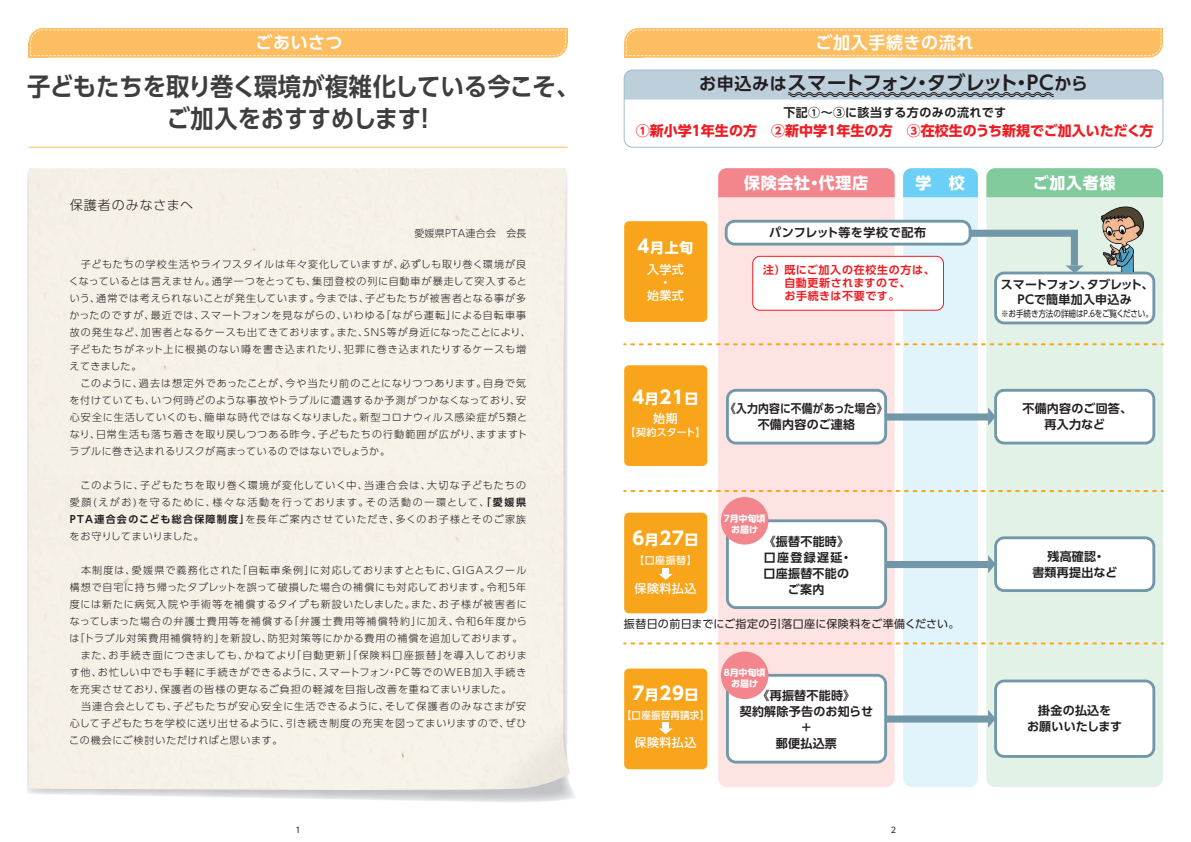
<style>
.page{position:relative;width:1191px;height:842px;background:#fff}
.page>*{position:absolute;margin:0;border:0;box-sizing:border-box;transform-origin:0 0}
.t1{font:700 25px/32px "UD Shin Go Pro De";color:#3e3e3f;text-align:center;scale:.93 1}
.t2{font:700 19.4px "UD Shin Go Pro De";letter-spacing:-.05em;color:#231f20}
.t3{font:700 18px "UD Shin Go Pro";color:#fff}
.t4{font:700 17px "UD Shin Go Pro De";letter-spacing:.04em;color:#fff}
.t5{font:700 16px "UD Shin Go Pro";letter-spacing:.04em;color:#fff}
.t6{font:700 14px "UD Shin Go Pro";color:#ee1d23}
.t7{font:700 14px "UD Shin Go Pro";color:#fff}
.t8{font:300 13px "UD Shin Go Pro";letter-spacing:.075em;color:#231f20}
.t9{font:700 12px/16px "UD Shin Go Pro De";letter-spacing:.02em;color:#231f20;text-align:center}
.t10{font:700 12px/16px "UD Shin Go Pro De";letter-spacing:.02em;color:#231f20;text-align:center;scale:.9 1}
.t11{font:500 12px/13px "UD Shin Go Pro";letter-spacing:.04em;color:#fff;text-align:center}
.t12{font:700 12px "UD Shin Go Pro De";letter-spacing:.04em;color:#231f20}
.t13{font:700 11px/13px "UD Shin Go Pro De";letter-spacing:.055em;color:#ee1d23}
.t14{font:11px "UD Shin Go Pro";letter-spacing:.025em;color:#231f20}
.t15{font:300 10px/17px "UD Shin Go Pro";letter-spacing:.08em;color:#231f20}
.t16{font:500 10px "UD Shin Go Pro";letter-spacing:.02em;color:#fff}
.t17{font:300 10px "UD Shin Go Pro";letter-spacing:.02em;color:#231f20}
.t18{font:500 10px "UD Shin Go Pro";letter-spacing:.02em;color:#fff;scale:.95 1}
.t19{font:9px "UD Shin Go Pro";letter-spacing:-.015em;color:#231f20;scale:.84 1}
.t20{font:700 9px/11px "UD Shin Go Pro";color:#fff;text-align:center}
.t21{font:8px "UD Shin Go Pro";color:#201814}
.s1{font-family:"UD Shin Go Pro De";font-weight:700}
.s2{font-size:17.1px}
.s3{font-size:18px}
.s4{font-size:14px}
</style>
<div class="page">
<div style="left:718px;top:168px;width:176px;height:619px;background:#fde3e2;border-radius:9px"></div>
<div style="left:903px;top:168px;width:75px;height:619px;background:#e1f4fc;border-radius:9px"></div>
<div style="left:986px;top:168px;width:177px;height:619px;background:#e3f2e7;border-radius:9px"></div>
<div style="left:726px;top:221px;width:244px;height:23px;background:#fff;border-radius:9px"></div>
<div style="left:725px;top:220px;width:246px;height:25px;border:3px solid #7197a8;border-radius:9px"></div>
<hr style="left:29px;top:147px;width:538px;height:1px;background:#fdbe62">
<svg style="left:27px;top:172px;width:548px;height:630px"></svg>
<div style="left:29px;top:168px;width:537px;height:307px;background:#f6f1e7"></div>
<div style="left:29px;top:475px;width:541px;height:317px;background:#f6f1e7"></div>
<img style="left:461px;top:727px;width:109px;height:62px">
<div style="left:624px;top:28px;width:539px;height:30px;background:linear-gradient(to right,#fdc069,#fdc26c);border-radius:14px"></div>
<div style="left:624px;top:42px;width:19px;height:16px;background:#fdbe62"></div>
<svg style="left:1143px;top:28px;width:20px;height:16px"></svg>
<svg style="left:625px;top:30px;width:536px;height:26px;background:#fdbf66"></svg>
<div style="left:29px;top:28px;width:538px;height:30px;background:linear-gradient(to right,#fdc26b,#fdc069);border-radius:14px"></div>
<div style="left:29px;top:42px;width:19px;height:16px;background:#fdbe62"></div>
<svg style="left:548px;top:28px;width:19px;height:16px"></svg>
<svg style="left:30px;top:30px;width:536px;height:26px;background:#fdbf66"></svg>
<div style="left:623px;top:69px;width:540px;height:79px;border:1px solid #a2bdca;border-radius:9px"></div>
<div style="left:624px;top:221px;width:83px;height:101px;background:#f9a51b;border-radius:5px"></div>
<div style="left:624px;top:365px;width:83px;height:101px;background:#f9a51b;border-radius:5px"></div>
<div style="left:624px;top:513px;width:83px;height:100px;background:#f9a51b;border-radius:5px"></div>
<div style="left:624px;top:669px;width:83px;height:100px;background:#f9a51b;border-radius:5px"></div>
<svg style="left:659px;top:574px;width:13px;height:6px"></svg>
<div style="left:662px;top:568px;width:6px;height:7px;background:#fff"></div>
<svg style="left:659px;top:723px;width:13px;height:11px"></svg>
<div style="left:718px;top:168px;width:176px;height:29px;background:#f3858d"></div>
<div style="left:903px;top:168px;width:75px;height:29px;background:#6bcff6"></div>
<div style="left:986px;top:168px;width:177px;height:29px;background:#80ca9c"></div>
<svg style="left:631px;top:343px;width:532px;height:2px"></svg>
<svg style="left:631px;top:490px;width:532px;height:2px"></svg>
<svg style="left:631px;top:642px;width:532px;height:2px"></svg>
<div style="left:995px;top:273px;width:158px;height:50px;background:#fff;border-radius:9px"></div>
<div style="left:994px;top:272px;width:161px;height:52px;border:3px solid #7197a8;border-radius:9px"></div>
<div style="left:727px;top:390px;width:158px;height:53px;background:#fff;border-radius:9px"></div>
<div style="left:726px;top:389px;width:161px;height:55px;border:3px solid #7197a8;border-radius:9px"></div>
<div style="left:995px;top:390px;width:158px;height:53px;background:#fff;border-radius:9px"></div>
<div style="left:994px;top:389px;width:161px;height:55px;border:3px solid #7197a8;border-radius:9px"></div>
<div style="left:752px;top:256px;width:191px;height:54px;background:#fff;border-radius:7px"></div>
<div style="left:752px;top:256px;width:192px;height:55px;border:1px solid #ee1d23;border-radius:7px"></div>
<svg style="left:963px;top:226px;width:120px;height:47px"></svg>
<svg style="left:988px;top:407px;width:7px;height:19px"></svg>
<div style="left:885px;top:413px;width:103px;height:7px;background:#7197a8"></div>
<div style="left:727px;top:521px;width:158px;height:87px;background:#fff;border-radius:9px"></div>
<div style="left:726px;top:519px;width:161px;height:90px;border:3px solid #7197a8;border-radius:9px"></div>
<div style="left:995px;top:538px;width:158px;height:53px;background:#fff;border-radius:9px"></div>
<div style="left:994px;top:536px;width:161px;height:56px;border:3px solid #7197a8;border-radius:9px"></div>
<svg style="left:988px;top:555px;width:7px;height:18px"></svg>
<div style="left:885px;top:561px;width:103px;height:7px;background:#7197a8"></div>
<div style="left:727px;top:675px;width:158px;height:87px;background:#fff;border-radius:9px"></div>
<div style="left:726px;top:674px;width:161px;height:89px;border:3px solid #7197a8;border-radius:9px"></div>
<div style="left:995px;top:681px;width:158px;height:75px;background:#fff;border-radius:9px"></div>
<div style="left:994px;top:679px;width:161px;height:79px;border:3px solid #7197a8;border-radius:9px"></div>
<svg style="left:988px;top:709px;width:7px;height:19px"></svg>
<div style="left:885px;top:715px;width:103px;height:7px;background:#7197a8"></div>
<img style="left:1100px;top:206px;width:44px;height:65px">
<svg style="left:624px;top:70px;width:539px;height:30px;background:#b7c9d3"></svg>
<div style="left:721px;top:497px;width:47px;height:48px;background:#f3858d;border-radius:50%"></div>
<div style="left:721px;top:651px;width:47px;height:48px;background:#f3858d;border-radius:50%"></div>
<h3 class="t4" style="left:255px;top:29px;width:89px">ごあいさつ</h3>
<h3 class="t4" style="left:815px;top:29px;width:160px">ご加入手続きの流れ</h3>
<h1 class="t1" style="left:27px;top:70px;width:595px">子どもたちを取り巻く環境が複雑化している今こそ、ご加入をおすすめします！</h1>
<h3 class="t8" style="left:70px;top:194px;width:125px">保護者のみなさまへ</h3>
<p class="t17" style="left:414px;top:226px;width:114px">愛媛県PTA連合会　会長</p>
<p class="t15" style="left:69px;top:256px;width:463px">　子どもたちの学校生活やライフスタイルは年々変化していますが、必ずしも取り巻く環境が良くなっているとは言えません。通学一つをとっても、集団登校の列に自動車が暴走して突入するという、通常では考えられないことが発生しています。今までは、子どもたちが被害者となる事が多かったのですが、最近では、スマートフォンを見ながらの、いわゆる「ながら運転」による自転車事故の発生など、加害者となるケースも出てきております。また、SNS等が身近になったことにより、子どもたちがネット上に根拠のない噂を書き込まれたり、犯罪に巻き込まれたりするケースも増えてきました。<br>　このように、過去は想定外であったことが、今や当たり前のことになりつつあります。自身で気を付けていても、いつ何時どのような事故やトラブルに遭遇するか予測がつかなくなっており、安心安全に生活していくのも、簡単な時代ではなくなりました。新型コロナウィルス感染症が５類となり、日常生活も落ち着きを取り戻しつつある昨今、子どもたちの行動範囲が広がり、ますますトラブルに巻き込まれるリスクが高まっているのではないでしょうか。</p>
<p class="t15" style="left:70px;top:477px;width:458px;text-align:justify">　このように、子どもたちを取り巻く環境が変化していく中、当連合会は、大切な子どもたちの愛顔(えがお)を守るために、様々な活動を行っております。その活動の一環として、<span class="s1">「愛媛県PTA連合会のこども総合保障制度」</span>を長年ご案内させていただき、多くのお子様とそのご家族をお守りしてまいりました。</p>
<p class="t15" style="left:69px;top:562px;width:459px">　本制度は、愛媛県で義務化された「自転車条例」に対応しておりますとともに、GIGAスクール構想で自宅に持ち帰ったタブレットを誤って破損した場合の補償にも対応しております。令和５年度には新たに病気入院や手術等を補償するタイプも新設いたしました。また、お子様が被害者になってしまった場合の弁護士費用等を補償する「弁護士費用等補償特約」に加え、令和６年度からは「トラブル対策費用補償特約」を新設し、防犯対策等にかかる費用の補償を追加しております。　また、お手続き面につきましても、かねてより「自動更新」「保険料口座振替」を導入しております他、お忙しい中でも手軽に手続きができるように、スマートフォン・PC等でのWEB加入手続きを充実させており、保護者の皆様の更なるご負担の軽減を目指し改善を重ねてまいりました。<br>　当連合会としても、子どもたちが安心安全に生活できるように、そして保護者のみなさまが安心して子どもたちを学校に送り出せるように、引き続き制度の充実を図ってまいりますので、ぜひこの機会にご検討いただければと思います。</p>
<h2 class="t2" style="left:699px;top:67px;width:390px"><span class="s2">お申込みは</span>スマートフォン・タブレット・PC<span class="s2">から</span></h2>
<p class="t9" style="left:783px;top:104px;width:224px">下記①～③に該当する方のみの流れです</p>
<h3 class="t6" style="left:635px;top:119px;width:519px">①新小学1年生の方　②新中学1年生の方　③在校生のうち新規でご加入いただく方</h3>
<h3 class="t7" style="left:637px;top:236px;width:57px"><span class="s3">4</span>月上旬</h3>
<p class="t11" style="left:647px;top:263px;width:38px">入学式・<br>始業式</p>
<h3 class="t3" style="left:632px;top:383px;width:68px">4<span class="s4">月</span>21<span class="s4">日</span></h3>
<p class="t11" style="left:653px;top:412px;width:26px">始期</p>
<p class="t16" style="left:625px;top:424px;width:82px">【契約スタート】</p>
<h3 class="t5" style="left:744px;top:170px;width:125px">保険会社・代理店</h3>
<h3 class="t5" style="left:915px;top:170px;width:51px">学　校</h3>
<h3 class="t5" style="left:1032px;top:170px;width:84px">ご加入者様</h3>
<p class="t12" style="left:769px;top:223px;width:158px">パンフレット等を学校で配布</p>
<p class="t9" style="left:1001px;top:276px;width:154px;line-height:15px">スマートフォン、タブレット、<br>PCで簡単加入申込み</p>
<p class="t13" style="left:784px;top:263px;width:152px;text-indent:-21px">注）既にご加入の在校生の方は、自動更新されますので、<br>お手続きは不要です。</p>
<p class="t19" style="left:1001px;top:306px;width:182px">※お手続き方法の詳細はP.6をご覧ください。</p>
<p class="t10" style="left:725px;top:400px;width:182px">《入力内容に不備があった場合》不備内容のご連絡</p>
<p class="t9" style="left:1022px;top:400px;width:111px">不備内容のご回答、再入力など</p>
<h3 class="t3" style="left:632px;top:524px;width:68px">6<span class="s4">月</span>27<span class="s4">日</span></h3>
<p class="t16" style="left:634px;top:552px;width:64px">【口座振替】</p>
<p class="t11" style="left:634px;top:581px;width:63px">保険料払込</p>
<p class="t20" style="left:723px;top:512px;width:43px">7月中旬頃お届け</p>
<p class="t9" style="left:763px;top:533px;width:90px">《振替不能時》口座登録遅延・口座振替不能のご案内</p>
<p class="t9" style="left:1032px;top:548px;width:86px">残高確認・<br>書類再提出など</p>
<p class="t14" style="left:624px;top:615px;width:337px">振替日の前日までにご指定の引落口座に保険料をご準備ください。</p>
<h3 class="t3" style="left:632px;top:678px;width:68px">7<span class="s4">月</span>29<span class="s4">日</span></h3>
<p class="t18" style="left:622px;top:707px;width:93px">【口座振替再請求】</p>
<p class="t11" style="left:634px;top:736px;width:63px">保険料払込</p>
<p class="t20" style="left:723px;top:667px;width:43px">8月中旬頃お届け</p>
<p class="t9" style="left:740px;top:687px;width:135px">《再振替不能時》<br>契約解除予告のお知らせ+<br>郵便払込票</p>
<p class="t9" style="left:1027px;top:702px;width:97px">掛金の払込を<br>お願いいたします</p>
<p class="t21" style="left:295px;top:824px;width:7px">1</p>
<p class="t21" style="left:891px;top:824px;width:7px">2</p>
</div>
